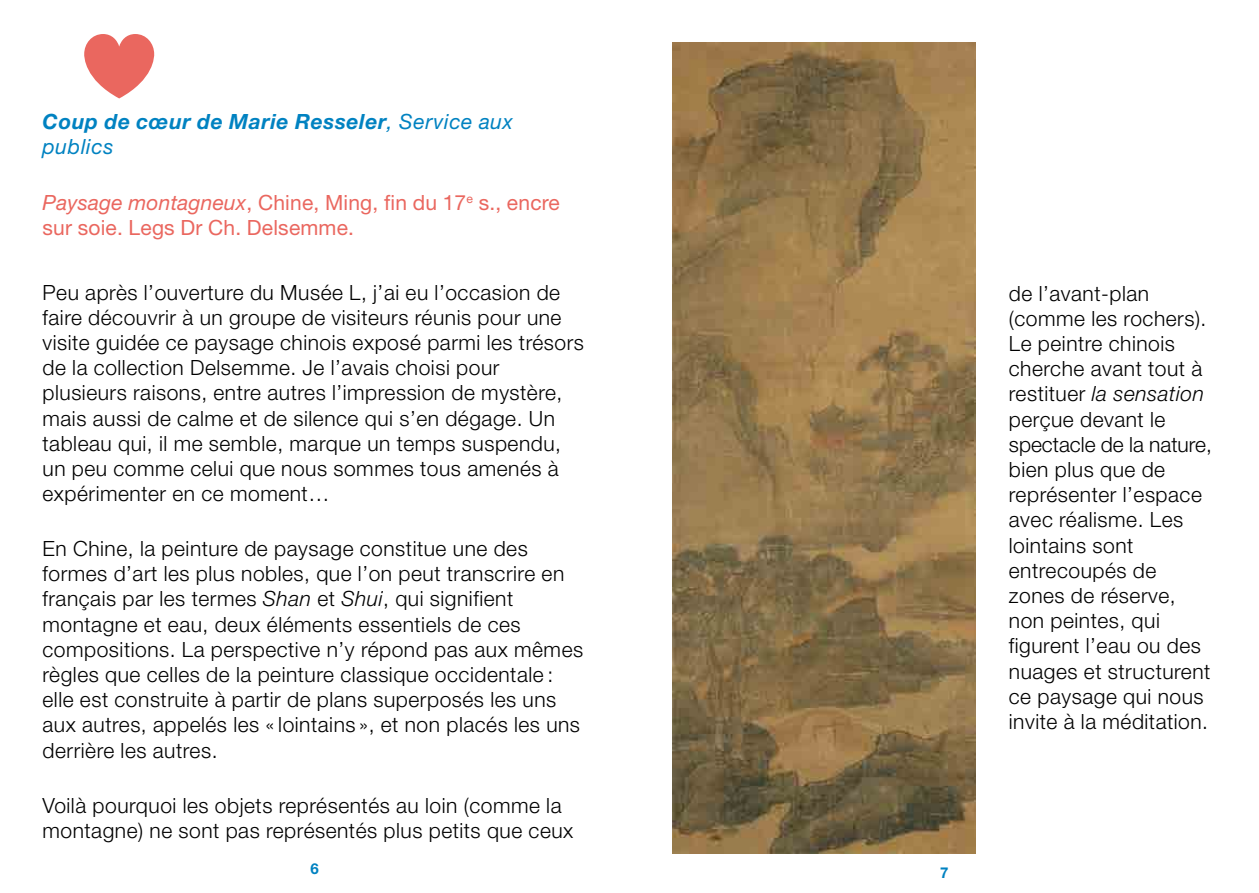
<style>
.page{position:relative;width:1259px;height:893px;background:#fff}
.page>*{position:absolute;margin:0;border:0;box-sizing:border-box;transform-origin:0 0}
.t1{font:300 21px/25.2px "Helvetica Neue LT Std";letter-spacing:.025em;color:#000}
.t2{font:21px/25.2px "Helvetica Neue LT Std";letter-spacing:.01em;color:#ea675f}
.t3{font:italic 700 21px/25.2px "Helvetica Neue LT Std";letter-spacing:.03em;color:#0082c1}
.t4{font:700 15px "Helvetica Neue LT Std";color:#0082c1}
.s1{font-weight:400}
.s2{font-style:italic}
</style>
<div class="page">
<img style="left:672px;top:43px;width:303px;height:810px">
<svg style="left:84px;top:34px;width:70px;height:64px"></svg>
<p class="t3" style="left:43px;top:108px;width:472px">Coup de cœur de Marie Resseler<span class="s1">, Service aux publics</span></p>
<p class="t2" style="left:43px;top:189px;width:519px"><span class="s2">Paysage montagneux</span>, Chine, Ming, fin du 17<sup>e</sup> s., encre sur soie. Legs Dr Ch. Delsemme.</p>
<p class="t1" style="left:43px;top:279px;width:543px">Peu après l’ouverture du Musée L, j’ai eu l’occasion de faire découvrir à un groupe de visiteurs réunis pour une visite guidée ce paysage chinois exposé parmi les trésors de la collection Delsemme. Je l’avais choisi pour plusieurs raisons, entre autres l’impression de mystère, mais aussi de calme et de silence qui s’en dégage. Un tableau qui, il me semble, marque un temps suspendu, un peu comme celui que nous sommes tous amenés à expérimenter en ce moment…</p>
<p class="t1" style="left:43px;top:536px;width:542px">En Chine, la peinture de paysage constitue une des formes d’art les plus nobles, que l’on peut transcrire en français par les termes <span class="s2">Shan</span> et <span class="s2">Shui</span>, qui signifient montagne et eau, deux éléments essentiels de ces compositions. La perspective n’y répond pas aux mêmes règles que celles de la peinture classique occidentale: elle est construite à partir de plans superposés les uns aux autres, appelés les « lointains », et non placés les uns derrière les autres.</p>
<p class="t1" style="left:43px;top:792px;width:532px">Voilà pourquoi les objets représentés au loin (comme la montagne) ne sont pas représentés plus petits que ceux</p>
<p class="t4" style="left:310px;top:859px;width:10px">6</p>
<p class="t4" style="left:940px;top:864px;width:10px">7</p>
<p class="t1" style="left:1009px;top:280px;width:204px">de l’avant-plan (comme les rochers).<br>Le peintre chinois cherche avant tout à restituer <span class="s2">la sensation </span>perçue devant le spectacle de la nature, bien plus que de représenter l’espace avec réalisme. Les lointains sont entrecoupés de zones de réserve, non peintes, qui figurent l’eau ou des nuages et structurent ce paysage qui nous invite à la méditation.</p>
</div>
